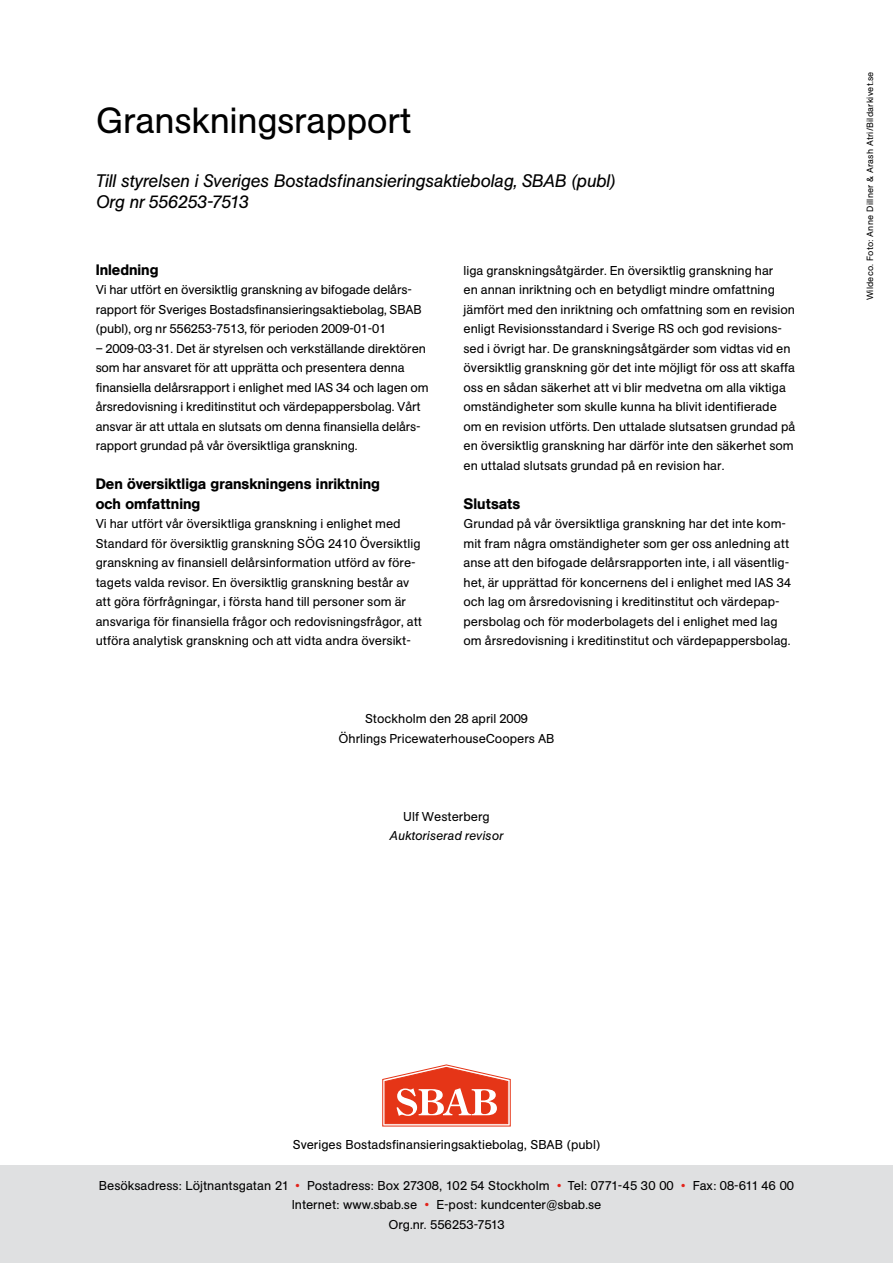
<style>
.page{position:relative;width:893px;height:1263px;background:#fff}
.page>*{position:absolute;margin:0;border:0;box-sizing:border-box;transform-origin:0 0}
.t1{font:36px "AG Book BQ";letter-spacing:-.01em;color:#000}
.t2{font:italic 18px/21px "AG Book BQ";letter-spacing:-.02em;color:#000}
.t3{font:500 15px/19.5px "AG Book BQ";color:#000}
.t4{font:12.75px/19.5px "AG Book BQ";color:#000}
.t5{font:italic 12.75px "AG Book BQ";color:#000}
.t6{font:9px "AG Book BQ";letter-spacing:.025em;color:#000}
.s1{color:#e32219}
</style>
<div class="page">
<div style="left:0;top:1165px;width:893px;height:98px;background:#dfe0e1"></div>
<svg style="left:382px;top:1065px;width:129px;height:61px"></svg>
<h1 class="t1" style="left:96px;top:101px;width:318px">Granskningsrapport</h1>
<h2 class="t2" style="left:96px;top:171px;width:522px">Till styrelsen i Sveriges Bostadsfinansieringsaktiebolag, SBAB (publ)<br>Org nr 556253-7513</h2>
<p class="t3" style="left:96px;top:260px;width:64px">Inledning</p>
<p class="t4" style="left:96px;top:280px;width:328px">Vi har utfört en översiktlig granskning av bifogade delårs&shy;rapport för Sveriges Bostadsfinansieringsaktiebolag, SBAB (publ), org nr 556253-7513, för perioden 2009-01-01</p>
<p class="t4" style="left:96px;top:339px;width:335px">– 2009-03-31. Det är styrelsen och verkställande direktören som har ansvaret för att upprätta och presentera denna finansiella delårsrapport i enlighet med IAS 34 och lagen om årsredovisning i kreditinstitut och värdepappersbolag. Vårt ansvar är att uttala en slutsats om denna finansiella delårs&shy;rapport grundad på vår översiktliga granskning.</p>
<p class="t3" style="left:96px;top:474px;width:286px">Den översiktliga granskningens inriktning och omfattning</p>
<p class="t4" style="left:96px;top:514px;width:328px">Vi har utfört vår översiktliga granskning i enlighet med Standard för översiktlig granskning SÖG 2410 Översiktlig granskning av finansiell delårsinformation utförd av före&shy;tagets valda revisor. En översiktlig granskning består av att göra förfrågningar, i första hand till personer som är ansvariga för finansiella frågor och redovisningsfrågor, att utföra analytisk granskning och att vidta andra översikt-</p>
<p class="t4" style="left:463px;top:261px;width:333px">liga granskningsåtgärder. En översiktlig granskning har<br>en annan inriktning och en betydligt mindre omfattning jämfört med den inriktning och omfattning som en revision enligt Revisionsstandard i Sverige RS och god revisions&shy;sed i övrigt har. De granskningsåtgärder som vidtas vid en översiktlig granskning gör det inte möjligt för oss att skaffa oss en sådan säkerhet att vi blir medvetna om alla viktiga omständigheter som skulle kunna ha blivit identifierade om en revision utförts. Den uttalade slutsatsen grundad på en översiktlig granskning har därför inte den säkerhet som en uttalad slutsats grundad på en revision har.</p>
<p class="t3" style="left:463px;top:494px;width:58px">Slutsats</p>
<p class="t4" style="left:463px;top:514px;width:329px">Grundad på vår översiktliga granskning har det inte kom&shy;mit fram några omständigheter som ger oss anledning att anse att den bifogade delårsrapporten inte, i all väsentlig&shy;het, är upprättad för koncernens del i enlighet med IAS 34 och lag om årsredovisning i kreditinstitut och värdepap&shy;persbolag och för moderbolagets del i enlighet med lag om årsredovisning i kreditinstitut och värdepappersbolag.</p>
<p class="t4" style="left:338px;top:709px;width:217px;text-align:center">Stockholm den 28 april 2009<br>Öhrlings PricewaterhouseCoopers AB</p>
<p class="t4" style="left:403px;top:807px;width:88px">Ulf Westerberg</p>
<p class="t5" style="left:390px;top:829px;width:115px">Auktoriserad revisor</p>
<p class="t6" style="left:865px;top:300px;width:230px;rotate:-90deg">Wildeco. Foto: Anne Dillner &amp; Arash Atri/Bildarkivet.se</p>
<p class="t4" style="left:293px;top:1135px;width:309px">Sveriges Bostadsfinansieringsaktiebolag, SBAB (publ)</p>
<p class="t4" style="left:99px;top:1176px;width:697px;text-align:center">Besöksadress: Löjtnantsgatan 21 <span class="s1">•</span> Postadress: Box 27308, 102 54 Stockholm <span class="s1">•</span> Tel: 0771-45 30 00 <span class="s1">•</span> Fax: 08-611 46 00<br>Internet: www.sbab.se <span class="s1">•</span> E-post: kundcenter@sbab.se<br>Org.nr. 556253-7513</p>
</div>
